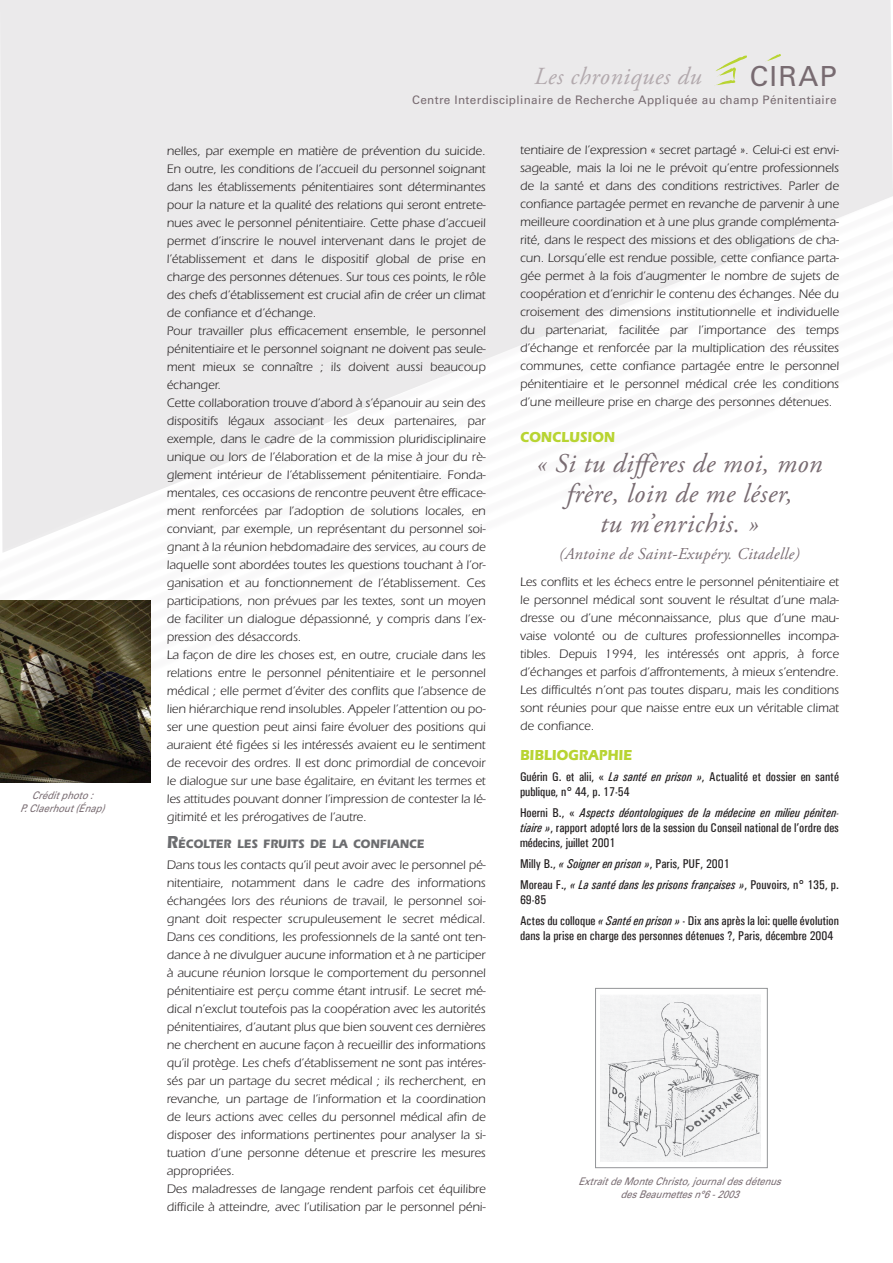
<style>
.page{position:relative;width:893px;height:1263px;background:#fff}
.page>*{position:absolute;margin:0;border:0;box-sizing:border-box;transform-origin:0 0}
.t1{font:27.75px "Univers";letter-spacing:.05em;color:#786b71}
.t2{font:italic 27px/30px "Adobe Garamond Pro";letter-spacing:.02em;color:#786b71;text-align:center}
.t3{font:italic 24.45px "Adobe Garamond Pro";letter-spacing:.02em;color:#b2a9ad}
.t4{font:italic 16.5px "Adobe Garamond Pro";letter-spacing:.02em;color:#786b71}
.t5{font:700 15px "Itc Eras";color:#b8d432;scale:.9 1}
.t6{font:12.75px/18px "Itc Eras";color:#231f20;text-align:justify}
.t7{font:500 condensed 12.75px/15px "Univers";color:#231f20}
.t8{font:italic 500 condensed 12.75px/15px "Univers";color:#231f20}
.t9{font:700 12.6px "Itc Eras";color:#6c6d70;scale:.9 1}
.t10{font:11.7px "Univers";letter-spacing:.03em;color:#786b71}
.t11{font:italic 10.5px/13.5px "Univers";color:#786b71;text-align:center;scale:.9 1}
.s1{font-size:18px}
.s2{font-style:italic}
.s3{font-style:normal}
</style>
<div class="page">
<div style="left:0;top:0;width:893px;height:161px;background:#ebeaeb"></div>
<div style="left:1px;top:161px;width:892px;height:14px;background:#ebeaeb"></div>
<div style="left:1px;top:175px;width:892px;height:14px;background:#ebeaeb"></div>
<div style="left:1px;top:189px;width:892px;height:14px;background:#ebeaeb"></div>
<div style="left:1px;top:203px;width:874px;height:14px;background:#ebeaeb"></div>
<div style="left:1px;top:217px;width:839px;height:14px;background:#ebeaeb"></div>
<div style="left:1px;top:231px;width:804px;height:14px;background:#ebeaeb"></div>
<div style="left:1px;top:245px;width:769px;height:14px;background:#ebeaeb"></div>
<div style="left:1px;top:259px;width:734px;height:14px;background:#ebeaeb"></div>
<div style="left:1px;top:273px;width:699px;height:14px;background:#ebeaeb"></div>
<div style="left:1px;top:287px;width:664px;height:14px;background:#ebeaeb"></div>
<svg style="left:0;top:301px;width:630px;height:436px"></svg>
<svg style="left:765px;top:54px;width:16px;height:8px"></svg>
<svg style="left:714px;top:56px;width:33px;height:30px"></svg>
<img style="left:601px;top:995px;width:160px;height:166px">
<div style="left:595px;top:988px;width:172px;height:180px;border:1px solid #939598"></div>
<img style="left:0;top:601px;width:150px;height:181px">
<p class="t11" style="left:20px;top:788px;width:97px">Crédit photo :<br>P.Claerhout (Énap)</p>
<p class="t3" style="left:534px;top:61px;width:169px">Les chroniques du</p>
<p class="t1" style="left:750px;top:59px;width:89px">CIRAP</p>
<p class="t10" style="left:412px;top:93px;width:426px">Centre Interdisciplinaire de Recherche Appliquée au champ Pénitentiaire</p>
<p class="t6" style="left:167px;top:142px;width:321px">nelles, par exemple en matière de prévention du suicide.<br>En outre, les conditions de l’accueil du personnel soignant dans les établissements pénitentiaires sont déterminantes pour la nature et la qualité des relations qui seront entrete&shy;nues avec le personnel pénitentiaire. Cette phase d’accueil permet d’inscrire le nouvel intervenant dans le projet de l’établissement et dans le dispositif global de prise en charge des personnes détenues. Sur tous ces points, le rôle des chefs d’établissement est crucial afin de créer un climat de confiance et d’échange.</p>
<p class="t6" style="left:167px;top:322px;width:321px">Pour travailler plus efficacement ensemble, le personnel pénitentiaire et le personnel soignant ne doivent pas seule&shy;ment mieux se connaître ; ils doivent aussi beaucoup échanger.</p>
<p class="t6" style="left:167px;top:394px;width:321px">Cette collaboration trouve d’abord à s’épanouir au sein des dispositifs légaux associant les deux partenaires, par exemple, dans le cadre de la commission pluridisciplinaire unique ou lors de l’élaboration et de la mise à jour du rè&shy;glement intérieur de l’établissement pénitentiaire. Fonda&shy;mentales, ces occasions de rencontre peuvent être efficace&shy;ment renforcées par l’adoption de solutions locales, en conviant, par exemple, un représentant du personnel soi&shy;gnant à la réunion hebdomadaire des services, au cours de laquelle sont abordées toutes les questions touchant à l’or&shy;ganisation et au fonctionnement de l’établissement. Ces participations, non prévues par les textes, sont un moyen de faciliter un dialogue dépassionné, y compris dans l’ex&shy;pression des désaccords.</p>
<p class="t6" style="left:167px;top:646px;width:321px">La façon de dire les choses est, en outre, cruciale dans les relations entre le personnel pénitentiaire et le personnel médical ; elle permet d’éviter des conflits que l’absence de lien hiérarchique rend insolubles. Appeler l’attention ou po&shy;ser une question peut ainsi faire évoluer des positions qui auraient été figées si les intéressés avaient eu le sentiment de recevoir des ordres. Il est donc primordial de concevoir le dialogue sur une base égalitaire, en évitant les termes et les attitudes pouvant donner l’impression de contester la lé&shy;gitimité et les prérogatives de l’autre.</p>
<p class="t9" style="left:167px;top:837px;width:288px"><span class="s1">R</span>ÉCOLTER LES FRUITS DE LA CONFIANCE</p>
<p class="t6" style="left:167px;top:856px;width:321px">Dans tous les contacts qu’il peut avoir avec le personnel pé&shy;nitentiaire, notamment dans le cadre des informations échangées lors des réunions de travail, le personnel soi&shy;gnant doit respecter scrupuleusement le secret médical.<br>Dans ces conditions, les professionnels de la santé ont ten&shy;dance à ne divulguer aucune information et à ne participer à aucune réunion lorsque le comportement du personnel pénitentiaire est perçu comme étant intrusif. Le secret mé&shy;dical n’exclut toutefois pas la coopération avec les autorités pénitentiaires, d’autant plus que bien souvent ces dernières ne cherchent en aucune façon à recueillir des informations qu’il protège. Les chefs d’établissement ne sont pas intéres&shy;sés par un partage du secret médical ; ils recherchent, en revanche, un partage de l’information et la coordination de leurs actions avec celles du personnel médical afin de disposer des informations pertinentes pour analyser la si&shy;tuation d’une personne détenue et prescrire les mesures appropriées.</p>
<p class="t6" style="left:167px;top:1180px;width:321px">Des maladresses de langage rendent parfois cet équilibre difficile à atteindre, avec l’utilisation par le personnel péni-</p>
<p class="t6" style="left:520px;top:141px;width:321px">tentiaire de l’expression « secret partagé ». Celui-ci est envi&shy;sageable, mais la loi ne le prévoit qu’entre professionnels de la santé et dans des conditions restrictives. Parler de confiance partagée permet en revanche de parvenir à une meilleure coordination et à une plus grande complémenta&shy;rité, dans le respect des missions et des obligations de cha&shy;cun. Lorsqu’elle est rendue possible, cette confiance parta&shy;gée permet à la fois d’augmenter le nombre de sujets de coopération et d’enrichir le contenu des échanges. Née du croisement des dimensions institutionnelle et individuelle du partenariat, facilitée par l’importance des temps d’échange et renforcée par la multiplication des réussites communes, cette confiance partagée entre le personnel pénitentiaire et le personnel médical crée les conditions d’une meilleure prise en charge des personnes détenues.</p>
<p class="t5" style="left:520px;top:428px;width:107px">CONCLUSION</p>
<p class="t2" style="left:537px;top:449px;width:287px">« Si tu diffères de moi, mon frère, loin de me léser,</p>
<p class="t2" style="left:600px;top:509px;width:160px">tu m’enrichis. »</p>
<p class="t4" style="left:559px;top:544px;width:242px">(Antoine de Saint-Exupéry. Citadelle)</p>
<p class="t6" style="left:520px;top:573px;width:321px">Les conflits et les échecs entre le personnel pénitentiaire et le personnel médical sont souvent le résultat d’une mala&shy;dresse ou d’une méconnaissance, plus que d’une mau&shy;vaise volonté ou de cultures professionnelles incompa&shy;tibles. Depuis 1994, les intéressés ont appris, à force d’échanges et parfois d’affrontements, à mieux s’entendre.<br>Les difficultés n’ont pas toutes disparu, mais les conditions sont réunies pour que naisse entre eux un véritable climat de confiance.</p>
<p class="t5" style="left:520px;top:746px;width:126px">BIBLIOGRAPHIE</p>
<p class="t7" style="left:520px;top:769px;width:320px">Guérin G. et alii, « <span class="s2">La santé en prison »</span>, Actualité et dossier en santé publique, n° 44, p. 17-54</p>
<p class="t7" style="left:520px;top:805px;width:320px;text-align:justify">Hoerni B., « <span class="s2">Aspects déontologiques de la médecine en milieu péniten&shy;tiaire »</span>, rapport adopté lors de la session du Conseil national de l’ordre des médecins, juillet 2001</p>
<p class="t7" style="left:520px;top:856px;width:211px">Milly B., <span class="s2">« Soigner en prison »</span>, Paris, PUF, 2001</p>
<p class="t8" style="left:520px;top:877px;width:320px"><span class="s3">Moreau F.,</span> « La santé dans les prisons françaises »<span class="s3">, Pouvoirs, n° 135, p.<br>69-85</span></p>
<p class="t7" style="left:520px;top:913px;width:320px">Actes du colloque <span class="s2">« Santé en prison »</span> - Dix ans après la loi: quelle évolution dans la prise en charge des personnes détenues ?, Paris, décembre 2004</p>
<p class="t11" style="left:578px;top:1174px;width:229px">Extrait de Monte Christo,journal des détenus</p>
<p class="t11" style="left:620px;top:1188px;width:133px">des Beaumettes n°6 -20 03</p>
</div>
